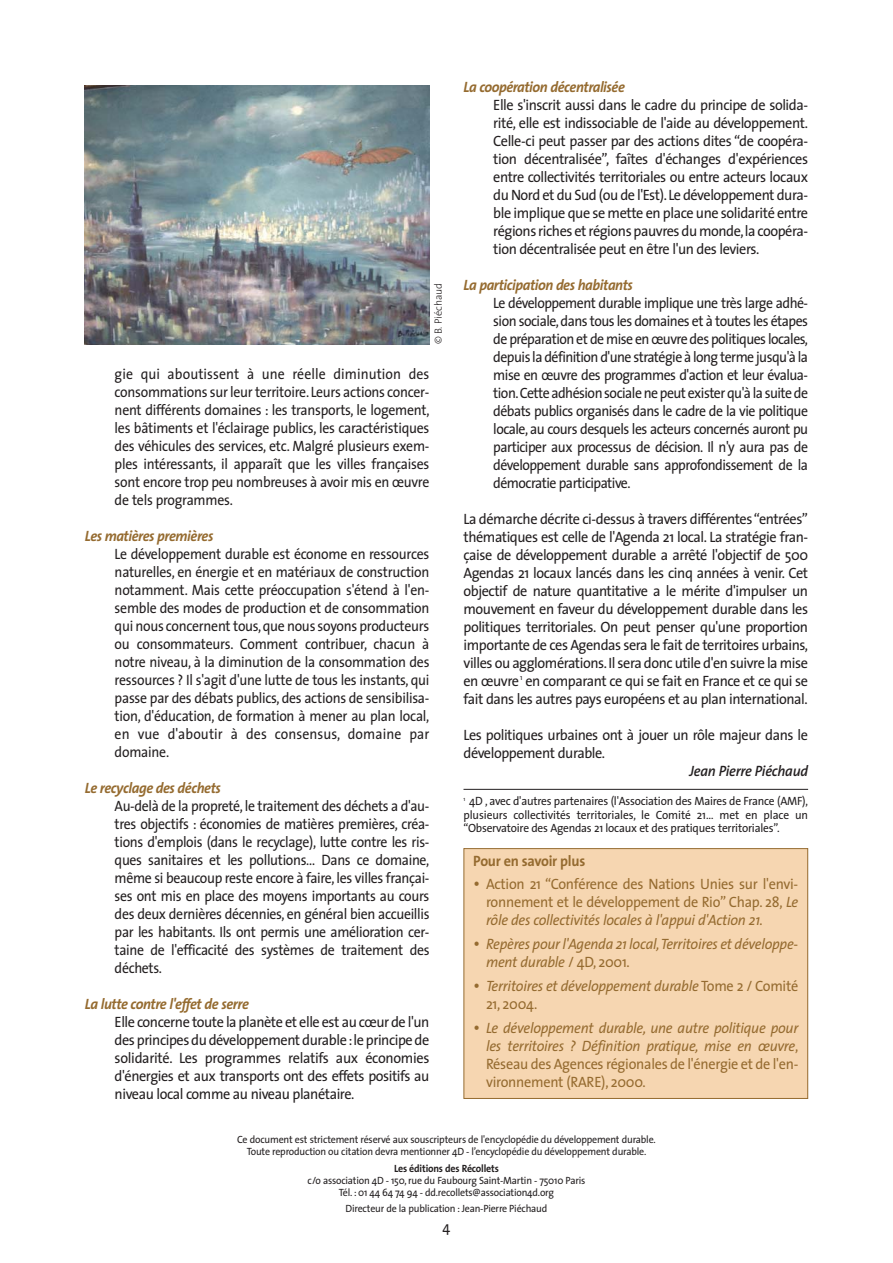
<style>
.page{position:relative;width:893px;height:1263px;background:#fff}
.page>*{position:absolute;margin:0;border:0;box-sizing:border-box;transform-origin:0 0}
.t1{font:15px/18px "The Sans";letter-spacing:-.03em;color:#231f20;text-align:justify;scale:.92 1}
.t2{font:15px/18px "The Sans";letter-spacing:-.03em;color:#231f20;text-align:justify;scale:.95 1}
.t3{font:italic 15px/18px "The Sans";letter-spacing:-.02em;color:#956b30;scale:.95 1}
.t4{font:15px/18px "The Sans";letter-spacing:-.02em;color:#956b30;text-align:justify;scale:.95 1}
.t5{font:italic 700 15px "The Sans";letter-spacing:-.03em;color:#956b30;scale:.95 1}
.t6{font:italic 600 15px "The Sans";letter-spacing:-.02em;color:#231f20;scale:.95 1}
.t7{font:700 15px "The Sans";letter-spacing:-.02em;color:#956b30;scale:.95 1}
.t8{font:12px/13.5px "The Sans";letter-spacing:-.02em;color:#231f20;text-align:justify;scale:.95 1}
.t9{font:10.5px/12px "The Sans";letter-spacing:-.02em;color:#231f20;text-align:center;scale:.95 1}
.t10{font:700 10.5px "The Sans";letter-spacing:-.02em;color:#231f20;scale:.95 1}
.t11{font:300 10.5px "The Sans";color:#231f20}
.s1{font-size:18px}
.s2{font-style:italic}
.s3{font-style:normal;font-size:18px}
.s4{font-style:normal}
</style>
<div class="page">
<div style="left:464px;top:849px;width:343px;height:249px;background:#f6d6b1"></div>
<div style="left:463px;top:848px;width:345px;height:251px;border:1px solid #956b30"></div>
<hr style="left:463px;top:789px;width:345px;height:1px;background:#231f20">
<img style="left:85px;top:85px;width:344px;height:260px">
<p class="t11" style="left:434px;top:344px;width:63px;rotate:-90deg">© B. Piéchaud</p>
<p class="t1" style="left:115px;top:366px;width:344px">gie qui aboutissent à une réelle diminution des consommations sur leur territoire. Leurs actions concer&shy;nent différents domaines : les transports, le logement, les bâtiments et l'éclairage publics, les caractéristiques des véhicules des services, etc. Malgré plusieurs exem&shy;ples intéressants, il apparaît que les villes françaises sont encore trop peu nombreuses à avoir mis en œuvre de tels programmes.</p>
<p class="t5" style="left:85px;top:528px;width:137px">Les matières premières</p>
<p class="t1" style="left:115px;top:546px;width:344px">Le développement durable est économe en ressources naturelles, en énergie et en matériaux de construction notamment. Mais cette préoccupation s'étend à l'en&shy;semble des modes de production et de consommation qui nous concernent tous,que nous soyons producteurs ou consommateurs. Comment contribuer, chacun à notre niveau, à la diminution de la consommation des ressources ? Il s'agit d'une lutte de tous les instants, qui passe par des débats publics, des actions de sensibilisa&shy;tion, d'éducation, de formation à mener au plan local, en vue d'aboutir à des consensus, domaine par domaine.</p>
<p class="t5" style="left:85px;top:780px;width:145px">Le recyclage des déchets</p>
<p class="t1" style="left:115px;top:798px;width:344px">Au-delà de la propreté, le traitement des déchets a d'au&shy;tres objectifs : économies de matières premières, créa&shy;tions d'emplois (dans le recyclage), lutte contre les ris&shy;ques sanitaires et les pollutions… Dans ce domaine, même si beaucoup reste encore à faire, les villes françai&shy;ses ont mis en place des moyens importants au cours des deux dernières décennies, en général bien accueillis par les habitants. Ils ont permis une amélioration cer&shy;taine de l'efficacité des systèmes de traitement des déchets.</p>
<p class="t5" style="left:85px;top:996px;width:174px">La lutte contre l'effet de serre</p>
<p class="t2" style="left:115px;top:1014px;width:333px">Elle concerne toute la planète et elle est au cœur de l'un des principes du développement durable :le principe de solidarité. Les programmes relatifs aux économies d'énergies et aux transports ont des effets positifs au niveau local comme au niveau planétaire.</p>
<p class="t5" style="left:463px;top:79px;width:171px">La coopération décentralisée</p>
<p class="t2" style="left:493px;top:97px;width:333px">Elle s'inscrit aussi dans le cadre du principe de solida&shy;rité, elle est indissociable de l'aide au développement.<br>Celle-ci peut passer par des actions dites “de coopéra&shy;tion décentralisée”, faîtes d'échanges d'expériences entre collectivités territoriales ou entre acteurs locaux du Nord et du Sud (ou de l'Est).Le développement dura&shy;ble implique que se mette en place une solidarité entre régions riches et régions pauvres du monde,la coopéra&shy;tion décentralisée peut en être l'un des leviers.</p>
<p class="t5" style="left:463px;top:277px;width:180px">La participation des habitants</p>
<p class="t1" style="left:493px;top:295px;width:344px">Le développement durable implique une très large adhé&shy;sion sociale,dans tous les domaines et à toutes les étapes de préparation et de mise en œuvre des politiques locales, depuis la définition d'une stratégie à long terme jusqu'à la mise en œuvre des programmes d'action et leur évalua&shy;tion.Cette adhésion sociale ne peut exister qu'à la suite de débats publics organisés dans le cadre de la vie politique locale, au cours desquels les acteurs concernés auront pu participer aux processus de décision. Il n'y aura pas de développement durable sans approfondissement de la démocratie participative.</p>
<p class="t2" style="left:463px;top:511px;width:364px">La démarche décrite ci-dessus à travers différentes “entrées” thématiques est celle de l'Agenda 21 local. La stratégie fran&shy;çaise de développement durable a arrêté l'objectif de 500<br>Agendas 21 locaux lancés dans les cinq années à venir. Cet objectif de nature quantitative a le mérite d'impulser un mouvement en faveur du développement durable dans les politiques territoriales. On peut penser qu'une proportion importante de ces Agendas sera le fait de territoires urbains, villes ou agglomérations.Il sera donc utile d'en suivre la mise en œuvre <sup>1</sup> en comparant ce qui se fait en France et ce qui se fait dans les autres pays européens et au plan international.</p>
<p class="t2" style="left:463px;top:727px;width:364px">Les politiques urbaines ont à jouer un rôle majeur dans le développement durable.</p>
<p class="t6" style="left:689px;top:765px;width:126px">Jean Pierre Piéchaud</p>
<p class="t8" style="left:463px;top:795px;width:364px"><sup>1</sup> 4D , avec d'autres partenaires (l'Association des Maires de France (AMF), plusieurs collectivités territoriales, le Comité 21… met en place un “Observatoire des Agendas 21 locaux et des pratiques territoriales”.</p>
<p class="t7" style="left:473px;top:854px;width:119px">Pour en savoir plus</p>
<p class="t4" style="left:486px;top:876px;width:330px;text-indent:-13px"><span class="s1">•</span> Action 21 “Conférence des Nations Unies sur l'envi&shy;ronnement et le développement de Rio” Chap. 28, <span class="s2">Le rôle des collectivités locales à l'appui d'Action 21.</span></p>
<p class="t3" style="left:486px;top:936px;width:330px;text-indent:-13px"><span class="s3">•</span> Repères pour l'Agenda 21 local,Territoires et développe&shy;ment durable <span class="s4">/ 4D, 2001.</span></p>
<p class="t3" style="left:486px;top:978px;width:330px;text-indent:-13px"><span class="s3">•</span> Territoires et développement durable <span class="s4">Tome 2 / Comité<br>21, 2004.</span></p>
<p class="t3" style="left:486px;top:1020px;width:330px;text-align:justify;text-indent:-13px"><span class="s3">•</span> Le développement durable, une autre politique pour les territoires ? Définition pratique, mise en œuvre<span class="s4">, Réseau des Agences régionales de l'énergie et de l'en&shy;vironnement (RARE), 2000.</span></p>
<p class="t9" style="left:237px;top:1135px;width:442px">Ce document est strictement réservé aux souscripteurs de l'encyclopédie du développement durable.<br>Toute reproduction ou citation devra mentionner 4D - l’encyclopédie du développement durable.</p>
<p class="t10" style="left:394px;top:1163px;width:112px">Les éditions des Récollets</p>
<p class="t9" style="left:307px;top:1175px;width:294px">c/o association 4D - 150, rue du Faubourg Saint-Martin - 75010 Paris<br>Tél. : 01 44 64 74 94 - dd.recollets@association4d.org</p>
<p class="t9" style="left:345px;top:1204px;width:214px">Directeur de la publication : Jean-Pierre Piéchaud</p>
<p class="t2" style="left:442px;top:1219px;width:10px">4</p>
</div>
